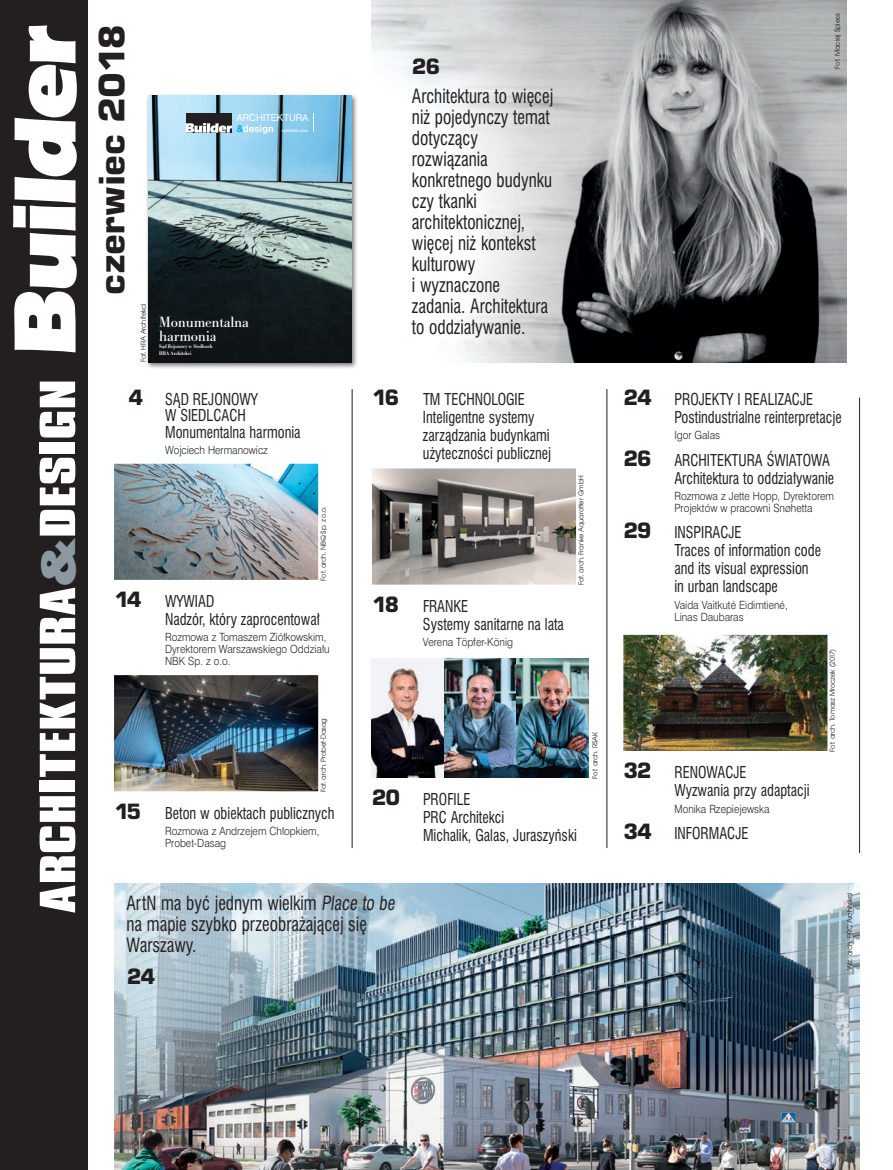
<style>
.page{position:relative;width:893px;height:1170px;background:#fff}
.page>*{position:absolute;margin:0;border:0;box-sizing:border-box;transform-origin:0 0}
.t1{font:91.5px "Eras Itc PEE Ultr";letter-spacing:.005em;color:#fff}
.pagina_żywa{font:700 42.15px "Compacta PL";color:#fff;scale:1.5 1}
._00_info_tytul{font:700 32.4px "Square 721 PL";letter-spacing:-.02em;color:#231f20;scale:1.06 1}
.t2{font:700 19.5px "Square 721 PL";color:#231f20}
.artykul{font:18px/21px "Swis 721 Cn PL";color:#231f20;scale:.9 1}
.t3{font:15.45px/14.1px "Bodoni Ant TEE";letter-spacing:-.015em;color:#fff}
.artykul-2{font:15px/18px "Swis 721 Cn PL";color:#231f20;scale:.9 1}
.autor{font:10.5px/12px "Swis 721 Lt PL";color:#231f20;scale:.9 1}
.t4{font:10.35px/11.2px "Nimbus San DEE";color:#fff}
.Fot_autor{font:7.5px "Avant Gar Got Itc TEE";letter-spacing:-.015em;color:#231f20}
.t5{font:600 5.55px/6.9px "Bodoni Ant TEE";letter-spacing:-.005em;color:#fff;scale:.9 1}
.t6{font:700 3.45px "Nimbus San DEE";color:#fff}
.s1{font-weight:700;color:#00aeef}
.s2{font-weight:700}
.s3{font-family:"Swis 721 Blk Ex PL";font-weight:400;color:#8b98a0}
.s4{font-family:"Square 721 PL";font-weight:700;font-size:19.5px}
</style>
<div class="page">
<img style="left:372px;top:0;width:474px;height:362px">
<div style="left:0;top:0;width:88px;height:1169px;background:#231f20"></div>
<hr style="left:607px;top:389px;width:1px;height:459px;background:#231f20">
<hr style="left:352px;top:389px;width:1px;height:459px;background:#231f20">
<hr style="left:859px;top:397px;width:1px;height:456px;background:#231f20">
<img style="left:372px;top:468px;width:204px;height:116px">
<img style="left:372px;top:659px;width:216px;height:118px">
<img style="left:623px;top:634px;width:204px;height:117px">
<img style="left:114px;top:463px;width:204px;height:117px">
<img style="left:114px;top:675px;width:204px;height:116px">
<div style="left:146px;top:93px;width:212px;height:276px;background:#231f20;opacity:.6"></div>
<img style="left:148px;top:96px;width:204px;height:266px">
<svg style="left:313px;top:114px;width:1px;height:18px"></svg>
<div style="left:186px;top:113px;width:46px;height:19px;background:#231f20"></div>
<svg style="left:186px;top:123px;width:46px;height:10px"></svg>
<img style="left:114px;top:883px;width:746px;height:286px">
<p class="t1" style="left:0;top:354px;width:330px;rotate:-90deg">Builder</p>
<p class="_00_info_tytul" style="left:91px;top:295px;width:256px;rotate:-90deg">czerwiec 2018</p>
<p class="t4" style="left:237px;top:112px;width:73px">ARCHITEKTURA <span class="s1">&amp;</span><span class="s2">design</span></p>
<p class="t6" style="left:282px;top:129px;width:28px">CZERWIEC 2018</p>
<p class="Fot_autor" style="left:139px;top:362px;width:60px;rotate:-90deg">Fot. HRA Architekci</p>
<p class="t3" style="left:159px;top:315px;width:91px">Monumentalna harmonia</p>
<p class="t5" style="left:159px;top:343px;width:61px">Sąd Rejonowy w Siedlcach<br>HRA Architekci</p>
<p class="t2" style="left:412px;top:54px;width:30px">26</p>
<p class="artykul" style="left:412px;top:85px;width:159px">Architektura to więcej niż pojedynczy temat dotyczący rozwiązania konkretnego budynku czy tkanki architektonicznej, więcej niż kontekst kulturowy<br>i wyznaczone zadania. Architektura to oddziaływanie.</p>
<p class="pagina_żywa" style="left:31px;top:913px;width:358px;rotate:-90deg">ARCHITEKTURA<span class="s3">&amp;</span>DESIGN</p>
<p class="artykul-2" style="left:423px;top:390px;width:144px;text-indent:-51px"><span class="s4">16</span> TM TECHNOLOGIE<br>Inteligentne systemy zarządzania budynkami użyteczności publicznej</p>
<p class="artykul-2" style="left:165px;top:390px;width:152px;line-height:16.5px;text-indent:-37px"><span class="s4">4</span> SĄD REJONOWY<br>W SIEDLCACH<br>Monumentalna harmonia</p>
<p class="autor" style="left:165px;top:444px;width:116px">Wojciech Hermanowicz</p>
<p class="Fot_autor" style="left:577px;top:585px;width:112px;rotate:-90deg">Fot. arch. Franke Aquarotter GmbH</p>
<p class="Fot_autor" style="left:319px;top:580px;width:76px;rotate:-90deg">Fot. arch. NBQ Sp. z o.o.</p>
<p class="artykul-2" style="left:165px;top:592px;width:173px;text-indent:-51px"><span class="s4">14</span> WYWIAD<br>Nadzór, który zaprocentował</p>
<p class="autor" style="left:165px;top:631px;width:184px">Rozmowa z Tomaszem Ziółkowskim,<br>Dyrektorem Warszawskiego Oddziału<br>NBK Sp. z o.o.</p>
<p class="artykul-2" style="left:423px;top:597px;width:158px;text-indent:-51px"><span class="s4">18</span> FRANKE<br>Systemy sanitarne na lata</p>
<p class="autor" style="left:423px;top:636px;width:101px">Verena Töpfer-König</p>
<p class="Fot_autor" style="left:319px;top:792px;width:76px;rotate:-90deg">Fot. arch. Probet-Dasag</p>
<p class="artykul-2" style="left:114px;top:803px;width:246px"><span class="s4">15</span> Beton w obiektach publicznych</p>
<p class="autor" style="left:165px;top:824px;width:173px">Rozmowa z Andrzejem Chłopkiem,<br>Probet-Dasag</p>
<p class="Fot_autor" style="left:591px;top:778px;width:48px;rotate:-90deg">Fot. arch. RSAK</p>
<p class="artykul-2" style="left:423px;top:790px;width:173px;text-indent:-51px"><span class="s4">20</span> PROFILE<br>PRC Architekci<br>Michalik, Galas, Juraszyński</p>
<p class="artykul" style="left:126px;top:892px;width:303px">ArtN ma być jednym wielkim Place to be na mapie szybko przeobrażającej się<br>Warszawy.</p>
<p class="t2" style="left:127px;top:963px;width:30px">24</p>
<p class="Fot_autor" style="left:833px;top:69px;width:57px;rotate:-90deg">Fot. Maciej Spiess</p>
<p class="artykul-2" style="left:674px;top:390px;width:187px;text-indent:-51px"><span class="s4">24</span> PROJEKTY I REALIZACJE<br>Postindustrialne reinterpretacje</p>
<p class="autor" style="left:674px;top:429px;width:52px">Igor Galas</p>
<p class="artykul-2" style="left:623px;top:451px;width:236px;text-align:right"><span class="s4">26</span> ARCHITEKTURA ŚWIATOWA<br>Architektura to oddziaływanie</p>
<p class="autor" style="left:674px;top:489px;width:179px">Rozmowa z Jette Hopp, Dyrektorem<br>Projektów w pracowni Snøhetta</p>
<p class="artykul-2" style="left:674px;top:523px;width:164px;text-indent:-51px"><span class="s4">29</span> INSPIRACJE<br>Traces of information code and its visual expression in urban landscape</p>
<p class="autor" style="left:674px;top:598px;width:127px">Vaida Vaitkuté Eidimtiené,<br>Linas Daubaras</p>
<p class="Fot_autor" style="left:828px;top:751px;width:104px;rotate:-90deg">Fot. arch. Tomasz Mroczek (2017)</p>
<p class="artykul-2" style="left:674px;top:763px;width:152px;text-indent:-51px"><span class="s4">32</span> RENOWACJE<br>Wyzwania przy adaptacji</p>
<p class="autor" style="left:674px;top:802px;width:107px">Monika Rzepiejewska</p>
<p class="artykul-2" style="left:623px;top:824px;width:140px"><span class="s4">34</span> INFORMACJE</p>
<p class="Fot_autor" style="left:845px;top:970px;width:80px;rotate:-90deg">Wiz. arch. PRC Architekci</p>
</div>
